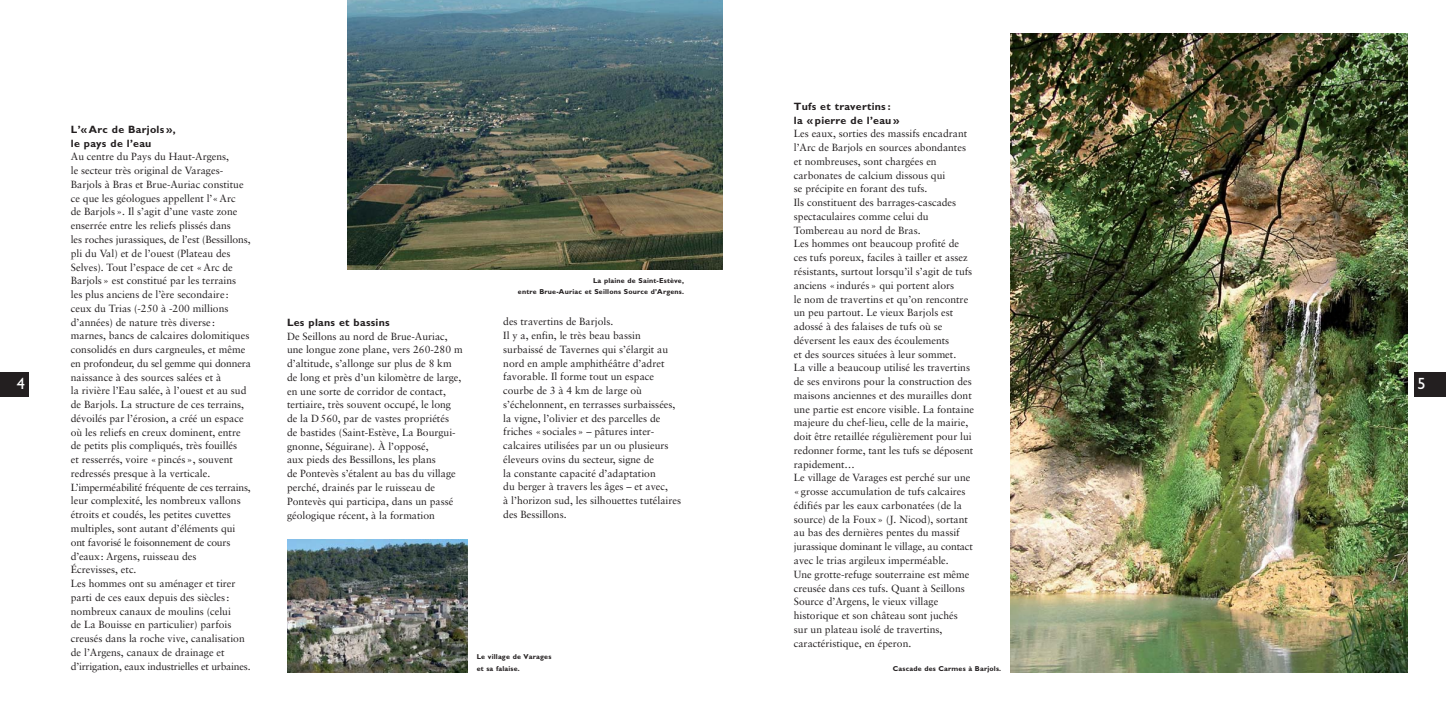
<style>
.page{position:relative;width:1446px;height:720px;background:#fff}
.page>*{position:absolute;margin:0;border:0;box-sizing:border-box;transform-origin:0 0}
.t1{font:16.25px "M Gill Sans";color:#fff}
.t2{font:700 10.62px/13.8px "M Gill Sans";letter-spacing:.025em;color:#231f20}
.t3{font:10.38px/13.8px "Sabon";color:#231f20}
.t4{font:700 7.12px/11.2px "M Gill Sans";letter-spacing:.025em;color:#231f20}
</style>
<div class="page">
<img style="left:287px;top:539px;width:181px;height:132px">
<div style="left:0;top:372px;width:28px;height:25px;background:#231f20"></div>
<div style="left:1414px;top:372px;width:32px;height:25px;background:#231f20"></div>
<img style="left:347px;top:0;width:376px;height:269px">
<img style="left:1010px;top:34px;width:397px;height:637px">
<p class="t2" style="left:794px;top:100px;width:107px">Tufs et travertins: la «pierre de l’eau»</p>
<p class="t3" style="left:794px;top:128px;width:182px">Les eaux, sorties des massifs encadrant l’Arc de Barjols en sources abondantes et nombreuses, sont chargées en carbonates de calcium dissous qui<br>se précipite en forant des tufs.<br>Ils constituent des barrages-cascades spectaculaires comme celui du Tombereau au nord de Bras.<br>Les hommes ont beaucoup profité de ces tufs poreux, faciles à tailler et assez résistants, surtout lorsqu’il s’agit de tufs anciens «indurés» qui portent alors<br>le nom de travertins et qu’on rencontre un peu partout. Le vieux Barjols est adossé à des falaises de tufs où se déversent les eaux des écoulements<br>et des sources situées à leur sommet.<br>La ville a beaucoup utilisé les travertins de ses environs pour la construction des maisons anciennes et des murailles dont une partie est encore visible. La fontaine majeure du chef-lieu, celle de la mairie, doit être retaillée régulièrement pour lui redonner forme, tant les tufs se déposent rapidement…<br>Le village de Varages est perché sur une «grosse accumulation de tufs calcaires édifiés par les eaux carbonatées (de la source) de la Foux» (J. Nicod), sortant au bas des dernières pentes du massif jurassique dominant le village, au contact avec le trias argileux imperméable.<br>Une grotte-refuge souterraine est même creusée dans ces tufs. Quant à Seillons Source d’Argens, le vieux village historique et son château sont juchés sur un plateau isolé de travertins, caractéristique, en éperon.</p>
<p class="t2" style="left:71px;top:123px;width:106px">L’«Arc de Barjols», le pays de l’eau</p>
<p class="t3" style="left:71px;top:151px;width:182px">Au centre du Pays du Haut-Argens,<br>le secteur très original de Varages-Barjols à Bras et Brue-Auriac constitue ce que les géologues appellent l’«Arc<br>de Barjols». Il s’agit d’une vaste zone enserrée entre les reliefs plissés dans<br>les roches jurassiques, de l’est (Bessillons, pli du Val) et de l’ouest (Plateau des Selves). Tout l’espace de cet «Arc de Barjols» est constitué par les terrains<br>les plus anciens de l’ère secondaire: ceux du Trias (-250 à -200 millions d’années) de nature très diverse: marnes, bancs de calcaires dolomitiques consolidés en durs cargneules, et même en profondeur, du sel gemme qui donnera naissance à des sources salées et à<br>la rivière l’Eau salée, à l’ouest et au sud de Barjols. La structure de ces terrains, dévoilés par l’érosion, a créé un espace où les reliefs en creux dominent, entre de petits plis compliqués, très fouillés<br>et resserrés, voire «pincés», souvent redressés presque à la verticale.<br>L’imperméabilité fréquente de ces terrains, leur complexité, les nombreux vallons étroits et coudés, les petites cuvettes multiples, sont autant d’éléments qui ont favorisé le foisonnement de cours d’eaux: Argens, ruisseau des<br>Écrevisses, etc.<br>Les hommes ont su aménager et tirer parti de ces eaux depuis des siècles: nombreux canaux de moulins (celui<br>de La Bouisse en particulier) parfois creusés dans la roche vive, canalisation de l’Argens, canaux de drainage et d’irrigation, eaux industrielles et urbaines.</p>
<p class="t4" style="left:518px;top:276px;width:168px;text-align:right">La plaine de Saint-Estève,<br>entre Brue-Auriac et Seillons Source d’Argens.</p>
<p class="t3" style="left:503px;top:315px;width:179px">des travertins de Barjols.<br>Il y a, enfin, le très beau bassin surbaissé de Tavernes qui s’élargit au nord en ample amphithéâtre d’adret favorable. Il forme tout un espace courbe de 3 à 4 km de large où s’échelonnent, en terrasses surbaissées, la vigne, l’olivier et des parcelles de friches «sociales» – pâtures inter - calcaires utilisées par un ou plusieurs éleveurs ovins du secteur, signe de<br>la constante capacité d’adaptation<br>du berger à travers les âges – et avec,<br>à l’horizon sud, les silhouettes tutélaires des Bessillons.</p>
<p class="t2" style="left:287px;top:316px;width:104px">Les plans et bassins</p>
<p class="t3" style="left:287px;top:330px;width:177px">De Seillons au nord de Brue-Auriac, une longue zone plane, vers 260-280 m d’altitude, s’allonge sur plus de 8 km de long et près d’un kilomètre de large, en une sorte de corridor de contact, tertiaire, très souvent occupé, le long de la D560, par de vastes propriétés<br>de bastides (Saint-Estève, La Bourgui - gnonne, Séguirane). À l’opposé,<br>aux pieds des Bessillons, les plans<br>de Pontevès s’étalent au bas du village perché, drainés par le ruisseau de Pontevès qui participa, dans un passé géologique récent, à la formation</p>
<h1 class="t1" style="left:17px;top:377px;width:10px">4</h1>
<h1 class="t1" style="left:1417px;top:377px;width:10px">5</h1>
<p class="t4" style="left:477px;top:651px;width:76px">Le village de Varages et sa falaise.</p>
<p class="t4" style="left:893px;top:663px;width:110px">Cascade des Carmes à Barjols.</p>
</div>
